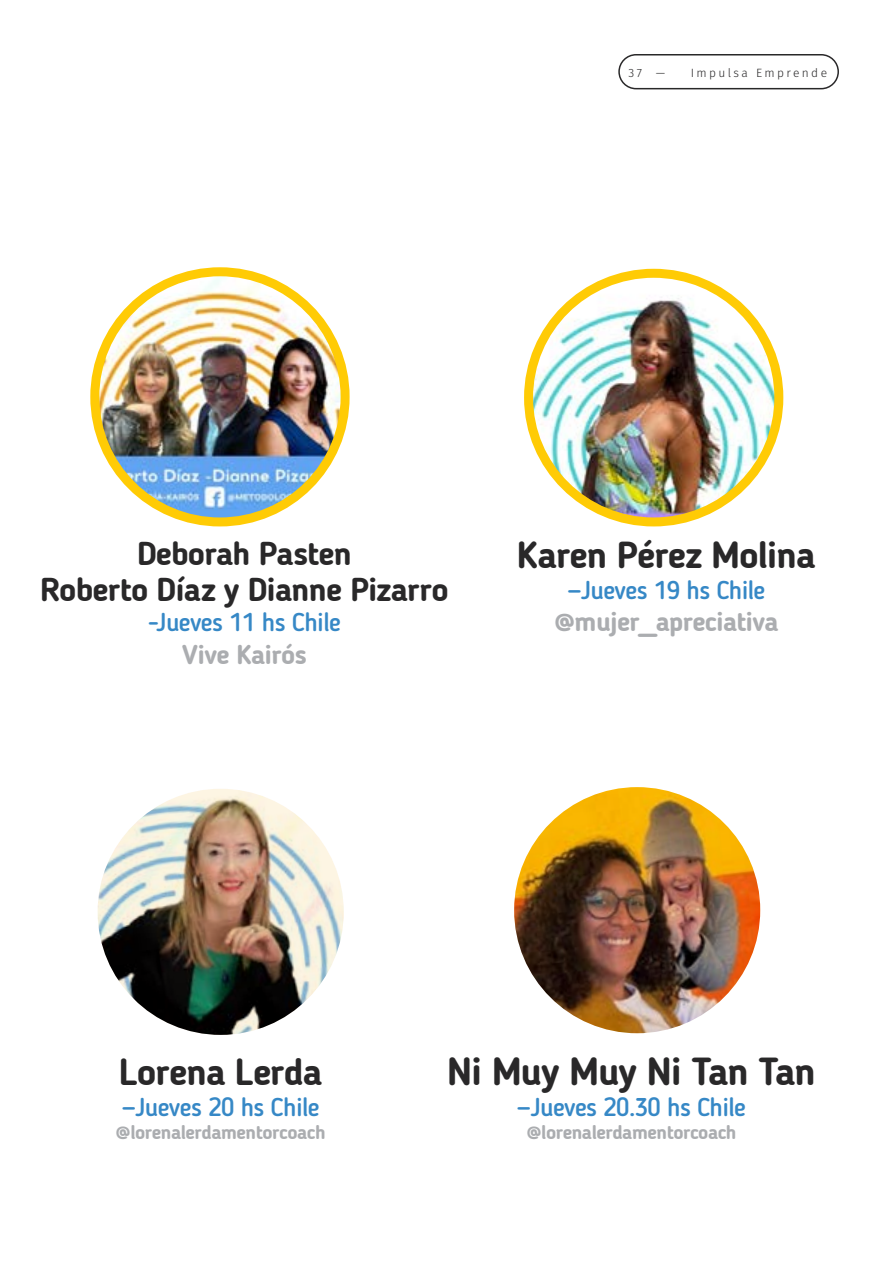
<style>
.page{position:relative;width:893px;height:1263px;background:#fff}
.page>*{position:absolute;margin:0;border:0;box-sizing:border-box;transform-origin:0 0}
.t1{font:700 39px "Blogger Sans";letter-spacing:-.025em;color:#292829}
.t2{font:700 37.5px "Blogger Sans";letter-spacing:-.025em;color:#292829}
.t3{font:700 33px/36px "Blogger Sans";letter-spacing:-.025em;color:#292829;text-align:center}
.t4{font:700 27px "Blogger Sans";letter-spacing:-.025em;color:#abadb0}
.t5{font:500 25.65px "Blogger Sans";letter-spacing:-.025em;color:#3688c6}
.t6{font:700 19.5px "Blogger Sans";letter-spacing:-.025em;color:#abadb0}
.t7{font:300 12px "Fira Sans";letter-spacing:.2em;color:#292829}
</style>
<div class="page">
<div style="left:618px;top:54px;width:221px;height:35px;border:2px solid #292829;border-radius:17px"></div>
<img style="left:98px;top:789px;width:246px;height:246px">
<img style="left:95px;top:272px;width:250px;height:250px;border-radius:125px">
<div style="left:90px;top:267px;width:260px;height:259px;border:9px solid #ffcb05;border-radius:50%"></div>
<img style="left:529px;top:273px;width:250px;height:249px">
<div style="left:524px;top:269px;width:259px;height:257px;border:9px solid #ffcb05;border-radius:50%"></div>
<img style="left:514px;top:787px;width:246px;height:246px">
<p class="t7" style="left:629px;top:65px;width:38px">37 —</p>
<p class="t7" style="left:691px;top:65px;width:138px">Impulsa Emprende</p>
<p class="t3" style="left:40px;top:535px;width:410px">Deborah Pasten<br>Roberto Díaz y Dianne Pizarro</p>
<p class="t5" style="left:148px;top:607px;width:194px">-Jueves 11 hs Chile</p>
<p class="t4" style="left:182px;top:638px;width:126px">Vive Kairós</p>
<h2 class="t2" style="left:517px;top:532px;width:300px">Karen Pérez Molina</h2>
<p class="t5" style="left:567px;top:574px;width:199px">—Jueves 19 hs Chile</p>
<p class="t4" style="left:554px;top:605px;width:226px">@mujer_apreciativa</p>
<h2 class="t2" style="left:119px;top:1049px;width:205px">Lorena Lerda</h2>
<p class="t5" style="left:122px;top:1091px;width:199px">—Jueves 20 hs Chile</p>
<p class="t6" style="left:116px;top:1120px;width:212px">@lorenalerdamentorcoach</p>
<h1 class="t1" style="left:447px;top:1048px;width:370px">Ni Muy Muy Ni Tan Tan</h1>
<p class="t5" style="left:517px;top:1091px;width:231px">—Jueves 20.30 hs Chile</p>
<p class="t6" style="left:526px;top:1120px;width:212px">@lorenalerdamentorcoach</p>
</div>
